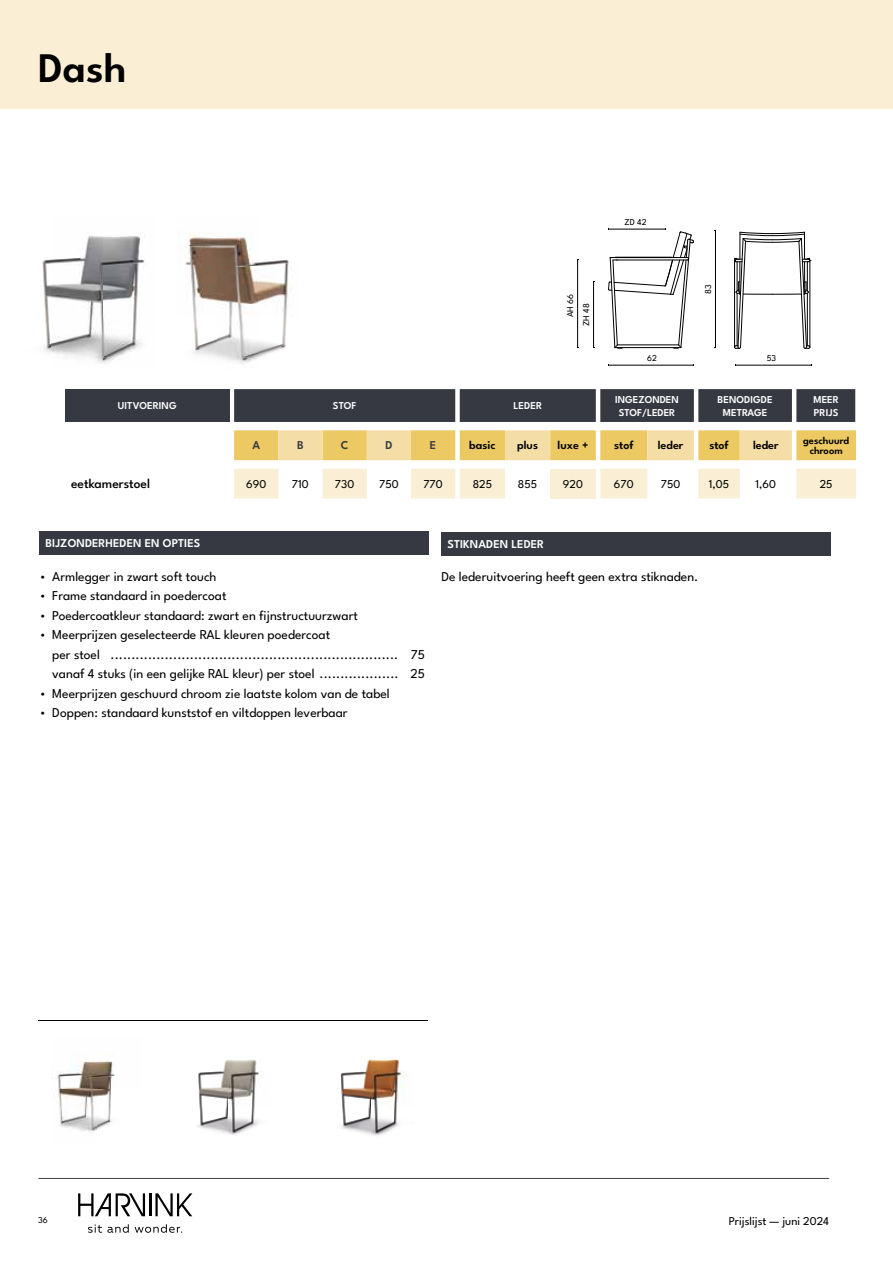
<style>
.page{position:relative;width:893px;height:1263px;background:#fff}
.page>*{position:absolute;margin:0;border:0;box-sizing:border-box;transform-origin:0 0}
.t1{font:600 42px "League Spartan";color:#000}
.t2{font:13.5px/19.5px "League Spartan";color:#000}
.t3{font:500 13.5px "League Spartan";color:#000}
.t4{font:12px "League Spartan";color:#000}
.t5{font:600 12px "League Spartan";letter-spacing:.005em;color:#fff}
.t6{font:600 12px "League Spartan";color:#000}
.t7{font:600 12px "League Spartan";color:#363942}
.t8{font:600 10.5px/12.8px "League Spartan";letter-spacing:.005em;color:#fff;text-align:center}
.t9{font:600 10.5px/10.5px "League Spartan";color:#000;text-align:center}
.t10{font:9px "League Spartan";color:#000}
</style>
<div class="page">
<div style="left:0;top:0;width:893px;height:109px;background:#faefd4"></div>
<div style="left:65px;top:389px;width:165px;height:33px;background:#363942"></div>
<div style="left:234px;top:389px;width:622px;height:33px;background:#363942"></div>
<svg style="left:234px;top:430px;width:622px;height:30px;background:#efd381"></svg>
<svg style="left:234px;top:469px;width:622px;height:29px"></svg>
<div style="left:550px;top:469px;width:46px;height:29px;background:#faefd4"></div>
<hr style="left:856px;top:389px;width:1px;height:33px;background:#c6c6c6">
<hr style="left:593px;top:282px;width:1px;height:66px;background:#000">
<hr style="left:577px;top:259px;width:1px;height:89px;background:#000">
<hr style="left:715px;top:231px;width:1px;height:116px;background:#000">
<hr style="left:608px;top:365px;width:85px;height:1px;background:#000">
<hr style="left:735px;top:365px;width:76px;height:1px;background:#000">
<svg style="left:734px;top:232px;width:77px;height:117px"></svg>
<svg style="left:608px;top:228px;width:86px;height:121px"></svg>
<img style="left:42px;top:232px;width:103px;height:132px">
<img style="left:185px;top:232px;width:105px;height:132px">
<div style="left:441px;top:532px;width:389px;height:24px;background:#363942"></div>
<div style="left:40px;top:531px;width:389px;height:24px;background:#363942"></div>
<img style="left:57px;top:1060px;width:58px;height:73px">
<img style="left:223px;top:1059px;width:179px;height:12px">
<img style="left:198px;top:1071px;width:208px;height:38px">
<img style="left:197px;top:1109px;width:202px;height:27px">
<img style="left:286px;top:1109px;width:28px;height:27px">
<hr style="left:38px;top:1020px;width:389px;height:1px;background:#000">
<hr style="left:149px;top:1193px;width:2px;height:23px;background:#000">
<svg style="left:155px;top:1193px;width:37px;height:23px"></svg>
<svg style="left:78px;top:1193px;width:67px;height:23px"></svg>
<svg style="left:88px;top:1224px;width:41px;height:9px"></svg>
<svg style="left:135px;top:1224px;width:47px;height:9px"></svg>
<hr style="left:38px;top:1178px;width:791px;height:1px;background:#000">
<h1 class="t1" style="left:38px;top:35px;width:90px">Dash</h1>
<p class="t10" style="left:563px;top:317px;width:25px;rotate:-90deg">AH 66</p>
<p class="t10" style="left:579px;top:326px;width:24px;rotate:-90deg">ZH 48</p>
<p class="t10" style="left:625px;top:215px;width:24px">ZD 42</p>
<p class="t10" style="left:701px;top:294px;width:11px;rotate:-90deg">83</p>
<p class="t10" style="left:647px;top:351px;width:11px">62</p>
<p class="t10" style="left:767px;top:351px;width:11px">53</p>
<p class="t8" style="left:118px;top:398px;width:60px">UITVOERING</p>
<p class="t8" style="left:333px;top:398px;width:25px">STOF</p>
<p class="t8" style="left:513px;top:398px;width:30px">LEDER</p>
<p class="t8" style="left:615px;top:392px;width:65px">INGEZONDEN<br>STOF/LEDER</p>
<p class="t8" style="left:718px;top:392px;width:57px">BENODIGDE<br>METRAGE</p>
<p class="t8" style="left:813px;top:392px;width:27px;text-align:left">MEER<br>PRIJS</p>
<p class="t7" style="left:252px;top:436px;width:9px">A</p>
<p class="t7" style="left:297px;top:436px;width:8px">B</p>
<p class="t7" style="left:341px;top:436px;width:9px">C</p>
<p class="t7" style="left:385px;top:436px;width:9px">D</p>
<p class="t7" style="left:430px;top:436px;width:8px">E</p>
<p class="t6" style="left:469px;top:436px;width:28px">basic</p>
<p class="t6" style="left:517px;top:436px;width:22px">plus</p>
<p class="t6" style="left:558px;top:436px;width:32px">luxe +</p>
<p class="t6" style="left:614px;top:436px;width:21px">stof</p>
<p class="t6" style="left:658px;top:436px;width:27px">leder</p>
<p class="t6" style="left:709px;top:436px;width:21px">stof</p>
<p class="t6" style="left:753px;top:436px;width:27px">leder</p>
<p class="t9" style="left:803px;top:434px;width:48px">geschuurd chroom</p>
<p class="t3" style="left:71px;top:473px;width:81px">eetkamerstoel</p>
<p class="t4" style="left:246px;top:475px;width:22px">690</p>
<p class="t4" style="left:292px;top:475px;width:18px">710</p>
<p class="t4" style="left:335px;top:475px;width:21px">730</p>
<p class="t4" style="left:379px;top:475px;width:21px">750</p>
<p class="t4" style="left:423px;top:475px;width:21px">770</p>
<p class="t4" style="left:473px;top:475px;width:21px">825</p>
<p class="t4" style="left:518px;top:475px;width:21px">855</p>
<p class="t4" style="left:563px;top:475px;width:22px">920</p>
<p class="t4" style="left:614px;top:475px;width:21px">670</p>
<p class="t4" style="left:661px;top:475px;width:21px">750</p>
<p class="t4" style="left:709px;top:475px;width:22px">1,05</p>
<p class="t4" style="left:755px;top:475px;width:22px">1,60</p>
<p class="t4" style="left:820px;top:475px;width:14px">25</p>
<p class="t5" style="left:46px;top:534px;width:156px">BIJZONDERHEDEN EN OPTIES</p>
<p class="t2" style="left:40px;top:565px;width:179px">• Armlegger in zwart soft touch</p>
<p class="t2" style="left:40px;top:585px;width:188px">• Frame standaard in poedercoat</p>
<p class="t2" style="left:40px;top:604px;width:320px">• Poedercoatkleur standaard: zwart en fijnstructuurzwart</p>
<p class="t2" style="left:52px;top:623px;width:374px;text-indent:-13px">• Meerprijzen geselecteerde RAL kleuren poedercoat<br>per stoel ..................................................................... 75 vanaf 4 stuks (in een gelijke RAL kleur) per stoel ................... 25</p>
<p class="t2" style="left:40px;top:682px;width:352px">• Meerprijzen geschuurd chroom zie laatste kolom van de tabel</p>
<p class="t2" style="left:40px;top:701px;width:310px">• Doppen: standaard kunststof en viltdoppen leverbaar</p>
<p class="t5" style="left:447px;top:535px;width:98px">STIKNADEN LEDER</p>
<p class="t2" style="left:441px;top:566px;width:258px">De lederuitvoering heeft geen extra stiknaden.</p>
<p class="t10" style="left:38px;top:1213px;width:11px">36</p>
<p class="t4" style="left:729px;top:1211px;width:102px">Prijslijst — juni 2024</p>
</div>
